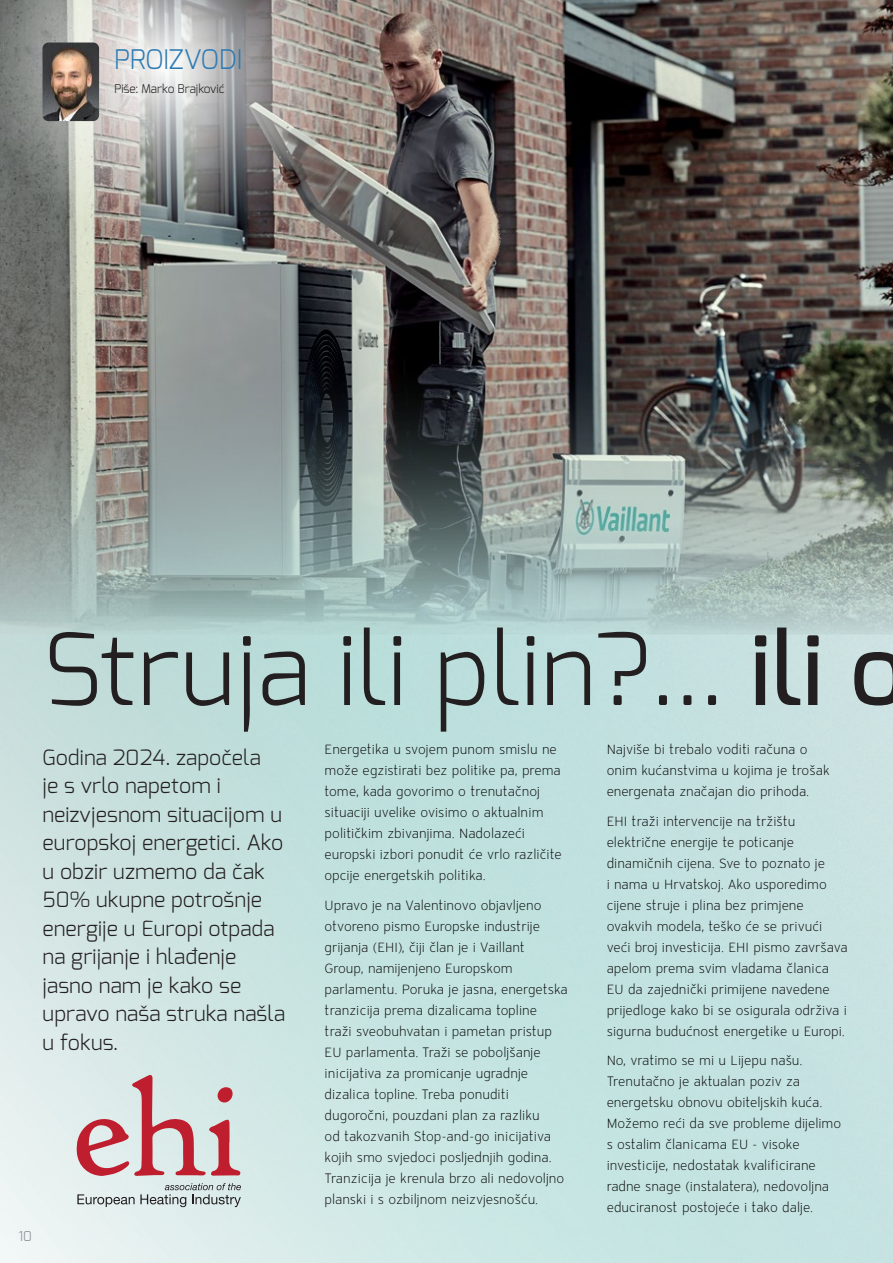
<style>
.page{position:relative;width:893px;height:1263px;background:#fff}
.page>*{position:absolute;margin:0;border:0;box-sizing:border-box;transform-origin:0 0}
.t1{font:300 99px "Exo";letter-spacing:.005em;color:#231f20}
.t2{font:300 27px "Exo";letter-spacing:-.005em;color:#2f7bb3}
.t3{font:300 21px/28.5px "Exo";letter-spacing:.005em;color:#231f20}
.t4{font:13.5px/21px "Vaillant 13 Light TID";color:#000}
.t5{font:300 13.5px "Exo";color:#8a8c8e}
.t6{font:300 12px "Exo";letter-spacing:-.005em;color:#231f20}
.s1{font-weight:500}
</style>
<div class="page">
<img style="left:0;top:0;width:893px;height:641px">
<svg style="left:0;top:0;width:342px;height:243px;background:#9c9b98"></svg>
<img style="left:43px;top:43px;width:56px;height:78px">
<svg style="left:76px;top:1074px;width:165px;height:102px;background:#d3b6b9"></svg>
<div style="left:218px;top:1087px;width:15px;height:15px;background:#be1e2d;border-radius:7px"></div>
<svg style="left:77px;top:1183px;width:164px;height:24px;background:#c0cbca"></svg>
<h2 class="t2" style="left:114px;top:42px;width:129px">PROIZVODI</h2>
<p class="t6" style="left:114px;top:81px;width:112px">Piše: Marko Brajković</p>
<p class="t5" style="left:18px;top:1227px;width:15px">10</p>
<h1 class="t1" style="left:43px;top:606px;width:866px">Struja ili plin?... <span class="s1">ili o</span></h1>
<h3 class="t3" style="left:43px;top:742px;width:244px">Godina 2024. započela<br>je s vrlo napetom i neizvjesnom situacijom u europskoj energetici. Ako u obzir uzmemo da čak<br>50% ukupne potrošnje energije u Europi otpada na grijanje i hlađenje jasno nam je kako se upravo naša struka našla u fokus.</h3>
<p class="t4" style="left:325px;top:739px;width:239px">Energetika u svojem punom smislu ne može egzistirati bez politike pa, prema tome, kada govorimo o trenutačnoj situaciji uvelike ovisimo o aktualnim političkim zbivanjima. Nadolazeći europski izbori ponudit će vrlo različite opcije energetskih politika.</p>
<p class="t4" style="left:325px;top:894px;width:245px">Upravo je na Valentinovo objavljeno otvoreno pismo Europske industrije grijanja (EHI), čiji član je i Vaillant<br>Group, namijenjeno Europskom parlamentu. Poruka je jasna, energetska tranzicija prema dizalicama topline<br>traži sveobuhvatan i pametan pristup EU parlamenta. Traži se poboljšanje inicijativa za promicanje ugradnje dizalica topline. Treba ponuditi dugoročni, pouzdani plan za razliku<br>od takozvanih Stop-and-go inicijativa kojih smo svjedoci posljednjih godina.<br>Tranzicija je krenula brzo ali nedovoljno planski i s ozbiljnom neizvjesnošću.</p>
<p class="t4" style="left:607px;top:739px;width:225px">Najviše bi trebalo voditi računa o onim kućanstvima u kojima je trošak energenata značajan dio prihoda.</p>
<p class="t4" style="left:607px;top:810px;width:243px">EHI traži intervencije na tržištu električne energije te poticanje dinamičnih cijena. Sve to poznato je<br>i nama u Hrvatskoj. Ako usporedimo cijene struje i plina bez primjene ovakvih modela, teško će se privući veći broj investicija. EHI pismo završava apelom prema svim vladama članica EU da zajednički primijene navedene prijedloge kako bi se osigurala održiva i sigurna budućnost energetike u Europi.</p>
<p class="t4" style="left:607px;top:1050px;width:236px">No, vratimo se mi u Lijepu našu.<br>Trenutačno je aktualan poziv za energetsku obnovu obiteljskih kuća.<br>Možemo reći da sve probleme dijelimo s ostalim članicama EU - visoke investicije, nedostatak kvalificirane radne snage (instalatera), nedovoljna educiranost postojeće i tako dalje.</p>
</div>
